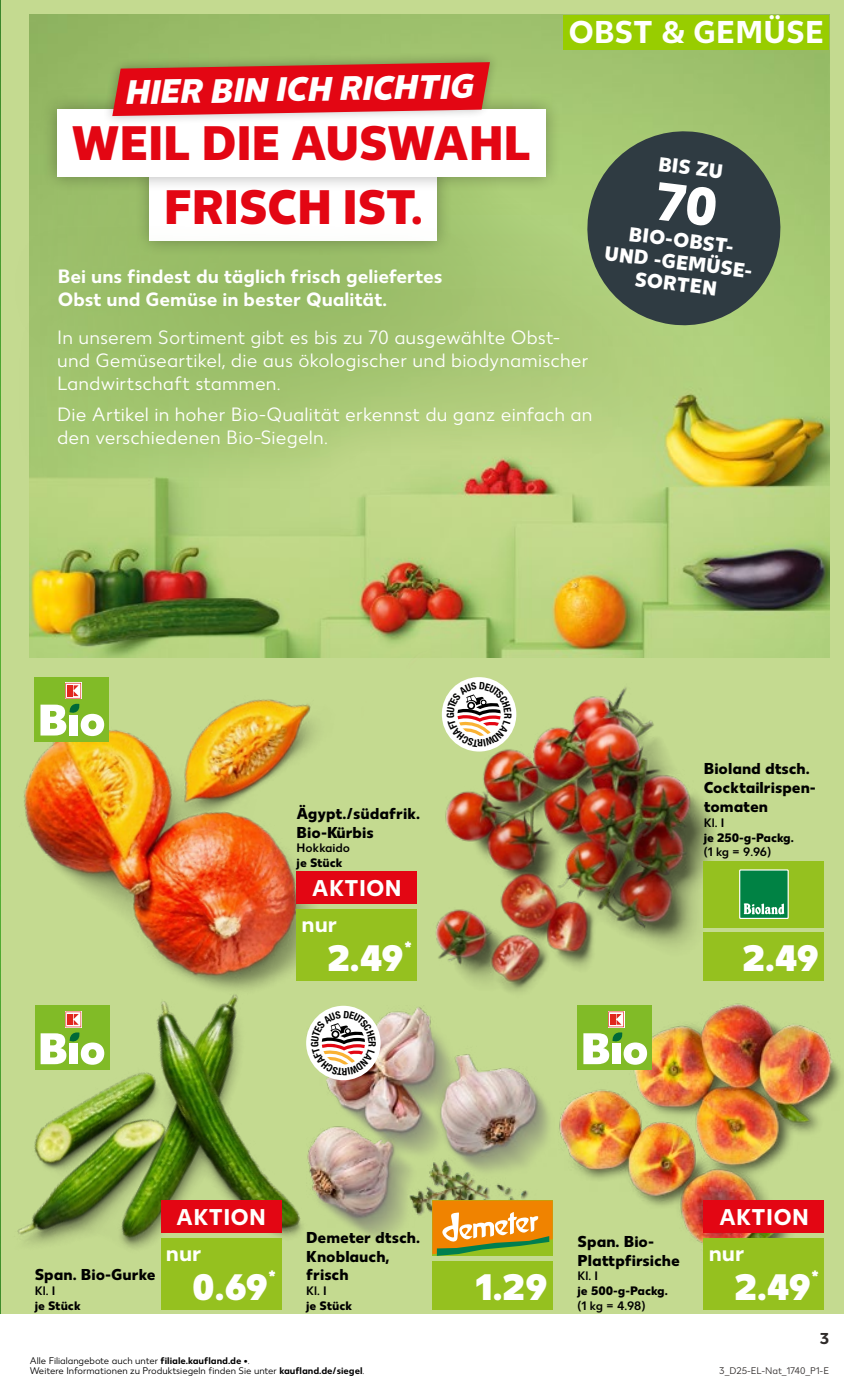
<style>
.page{position:relative;width:844px;height:1389px;background:#fff}
.page>*{position:absolute;margin:0;border:0;box-sizing:border-box;transform-origin:0 0}
.t1{font:48.3px "Kaufland Bold+";letter-spacing:-.01em;color:#e30613}
.t2{font:800 36.75px "Kaufland";letter-spacing:-.035em;color:#fffffd}
.t3{font:33.77px "Kaufland Bold+Italic";color:#fff}
.t4{font:700 31.5px "Kaufland";letter-spacing:.01em;color:#fffffd}
.t5{font:700 22.75px/36.4px "Kaufland";letter-spacing:.01em;color:#fffffd}
.t6{font:20.12px/22.1px "Kaufland Bold+";color:#fff;text-align:center}
.t7{font:19.25px/23.1px "Kaufland";letter-spacing:.01em;color:#fffffe}
.t8{font:700 19.25px/23.1px "Kaufland";color:#fffffe}
.t9{font:800 16.28px "Kaufland";color:#fffffd}
.t10{font:15.75px/18.9px "Kaufland Bold+";color:#000}
.t11{font:700 15.75px "Kaufland";color:#2e2a29}
.t12{font:12.25px "Kaufland Bold+";color:#000}
.t13{font:500 12.25px "Kaufland";letter-spacing:-.005em;color:#000}
.t14{font:9.62px/9.6px "Kaufland";color:#000}
.t15{font:9.62px "Kaufland";color:#2e2a29}
.s1{font-weight:700}
</style>
<div class="page">
<div style="left:0;top:0;width:843px;height:1389px;background:#c4da90"></div>
<img style="left:0;top:0;width:1px;height:1389px">
<img style="left:30px;top:15px;width:798px;height:642px">
<svg style="left:40px;top:87px;width:713px;height:394px;fill:#adce76"></svg>
<div style="left:134px;top:157px;width:318px;height:99px;background:#000;opacity:.3"></div>
<div style="left:150px;top:173px;width:287px;height:67px;background:#fff"></div>
<div style="left:41px;top:94px;width:520px;height:99px;background:#000;opacity:.3"></div>
<div style="left:57px;top:110px;width:488px;height:67px;background:#fff"></div>
<svg style="left:99px;top:51px;width:403px;height:70px"></svg>
<div style="left:11px;top:283px;width:621px;height:212px;background:#8fb45e;opacity:.75"></div>
<div style="left:10px;top:221px;width:476px;height:137px;background:#8fb45e;opacity:.75"></div>
<img style="left:0;top:569px;width:437px;height:437px">
<img style="left:0;top:903px;width:409px;height:412px">
<img style="left:552px;top:1003px;width:290px;height:264px">
<img style="left:306px;top:1006px;width:252px;height:244px">
<img style="left:346px;top:638px;width:381px;height:367px">
<div style="left:161px;top:1200px;width:120px;height:33px;background:#e30613"></div>
<div style="left:161px;top:1238px;width:120px;height:72px;background:#95c11f"></div>
<div style="left:432px;top:1261px;width:120px;height:49px;background:#95c11f"></div>
<svg style="left:432px;top:1200px;width:120px;height:56px"></svg>
<div style="left:703px;top:1200px;width:120px;height:33px;background:#e30613"></div>
<div style="left:703px;top:1238px;width:120px;height:72px;background:#95c11f"></div>
<div style="left:703px;top:932px;width:120px;height:49px;background:#95c11f"></div>
<div style="left:703px;top:861px;width:120px;height:66px;background:#95c11f"></div>
<div style="left:739px;top:869px;width:49px;height:50px;background:#93caaf"></div>
<div style="left:740px;top:871px;width:47px;height:47px;background:#008244"></div>
<svg style="left:743px;top:903px;width:41px;height:11px"></svg>
<div style="left:296px;top:872px;width:121px;height:32px;background:#e30613"></div>
<div style="left:296px;top:909px;width:121px;height:72px;background:#95c11f"></div>
<div style="left:35px;top:677px;width:74px;height:64px;background:#81bb27"></div>
<div style="left:65px;top:682px;width:17px;height:17px;background:#fbe6e5"></div>
<svg style="left:40px;top:683px;width:64px;height:53px"></svg>
<div style="left:35px;top:1006px;width:74px;height:64px;background:#81bb27"></div>
<svg style="left:65px;top:1011px;width:17px;height:1px"></svg>
<svg style="left:41px;top:1012px;width:63px;height:53px"></svg>
<div style="left:577px;top:1006px;width:75px;height:64px;background:#81bb27"></div>
<svg style="left:608px;top:1011px;width:16px;height:1px"></svg>
<svg style="left:583px;top:1012px;width:64px;height:53px"></svg>
<div style="left:306px;top:1006px;width:74px;height:74px;background:#fff;border-radius:50%"></div>
<div style="left:441px;top:677px;width:75px;height:75px;background:#fff;border-radius:50%"></div>
<div style="left:563px;top:15px;width:265px;height:35px;background:#98cd00"></div>
<div style="left:0;top:1315px;width:843px;height:74px;background:#fff"></div>
<svg style="left:580px;top:125px;width:206px;height:207px"></svg>
<svg style="left:311px;top:1011px;width:65px;height:64px"></svg>
<svg style="left:446px;top:682px;width:65px;height:65px"></svg>
<h3 class="t3" style="left:125px;top:71px;width:350px;rotate:-1deg">HIER BIN ICH RICHTIG</h3>
<h1 class="t1" style="left:71px;top:114px;width:462px">WEIL DIE AUSWAHL</h1>
<h1 class="t1" style="left:164px;top:177px;width:260px">FRISCH IST.</h1>
<p class="t8" style="left:58px;top:265px;width:386px">Bei uns findest du täglich frisch geliefertes<br>Obst und Gemüse in bester Qualität.</p>
<h3 class="t4" style="left:568px;top:13px;width:257px">OBST &amp; GEMÜSE</h3>
<p class="t6" style="left:659px;top:153px;width:66px;rotate:7deg">BIS ZU</p>
<p class="t6" style="left:608px;top:220px;width:153px;rotate:7deg">BIO-OBST-<br>UND -GEMÜSE-<br>SORTEN</p>
<p class="t7" style="left:57px;top:326px;width:532px">In unserem Sortiment gibt es bis zu 70 ausgewählte Obst&shy;und Gemüseartikel, die aus ökologischer und biodynamischer<br>Landwirtschaft stammen.</p>
<p class="t7" style="left:57px;top:403px;width:537px">Die Artikel in hoher Bio-Qualität erkennst du ganz einfach an den verschiedenen Bio-Siegeln.</p>
<p class="t10" style="left:296px;top:804px;width:125px">Ägypt./südafrik.<br>Bio-Kürbis</p>
<p class="t13" style="left:296px;top:841px;width:55px">Hokkaido</p>
<p class="t12" style="left:296px;top:855px;width:48px">je Stück</p>
<p class="t5" style="left:301px;top:870px;width:102px;text-indent:10px">AKTION nur</p>
<h2 class="t2" style="left:327px;top:935px;width:78px">2.49</h2>
<p class="t9" style="left:404px;top:937px;width:10px">*</p>
<p class="t10" style="left:703px;top:760px;width:114px">Bioland dtsch.<br>Cocktailrispen&shy;tomaten</p>
<p class="t13" style="left:703px;top:815px;width:22px">Kl. I</p>
<p class="t12" style="left:703px;top:830px;width:92px">je 250-g-Packg.</p>
<p class="t13" style="left:703px;top:845px;width:69px">(1 kg = 9.96)</p>
<h2 class="t2" style="left:742px;top:935px;width:78px">2.49</h2>
<p class="t10" style="left:35px;top:1266px;width:122px">Span. Bio-Gurke</p>
<p class="t13" style="left:35px;top:1284px;width:22px">Kl. I</p>
<p class="t12" style="left:35px;top:1298px;width:48px">je Stück</p>
<p class="t5" style="left:166px;top:1199px;width:102px;text-indent:10px">AKTION nur</p>
<h2 class="t2" style="left:192px;top:1264px;width:78px">0.69</h2>
<p class="t9" style="left:268px;top:1266px;width:10px">*</p>
<p class="t10" style="left:306px;top:1228px;width:115px">Demeter dtsch.<br>Knoblauch, frisch</p>
<p class="t13" style="left:306px;top:1284px;width:22px">Kl. I</p>
<p class="t12" style="left:306px;top:1298px;width:48px">je Stück</p>
<p class="t14" style="left:30px;top:1357px;width:336px">Alle Filialangebote auch unter <span class="s1">filiale.kaufland.de</span> •.<br>Weitere Informationen zu Produktsiegeln finden Sie unter <span class="s1">kaufland.de/siegel</span>.</p>
<h2 class="t2" style="left:475px;top:1264px;width:74px">1.29</h2>
<p class="t10" style="left:577px;top:1232px;width:104px">Span. Bio-<br>Plattpfirsiche</p>
<p class="t13" style="left:577px;top:1269px;width:22px">Kl. I</p>
<p class="t12" style="left:577px;top:1283px;width:92px">je 500-g-Packg.</p>
<p class="t13" style="left:577px;top:1298px;width:69px">(1 kg = 4.98)</p>
<p class="t5" style="left:708px;top:1199px;width:102px;text-indent:10px">AKTION nur</p>
<h2 class="t2" style="left:734px;top:1264px;width:78px">2.49</h2>
<p class="t9" style="left:810px;top:1266px;width:10px">*</p>
<p class="t11" style="left:819px;top:1329px;width:11px">3</p>
<p class="t15" style="left:719px;top:1365px;width:111px">3_D25-EL-Nat_1740_P1-E</p>
</div>
